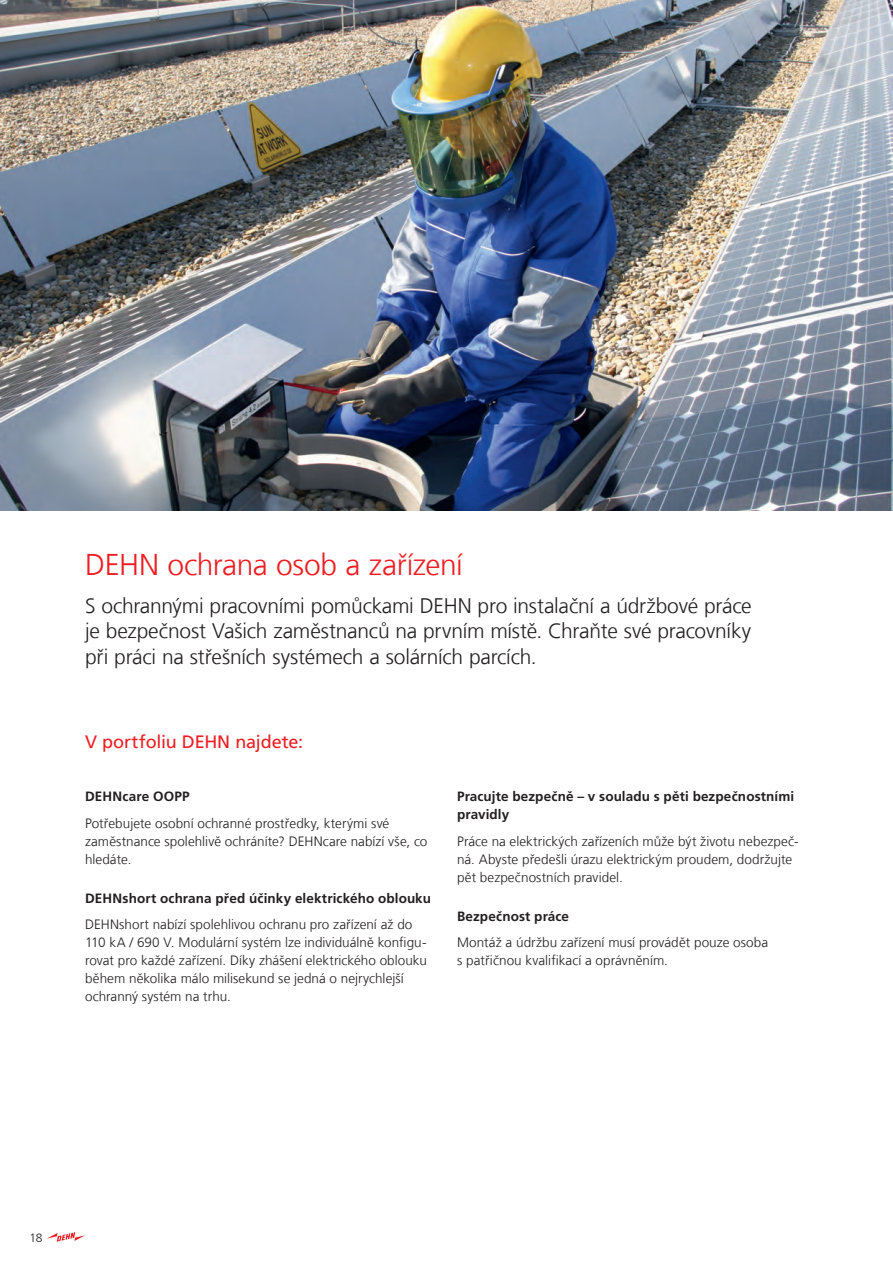
<style>
.page{position:relative;width:893px;height:1263px;background:#fff}
.page>*{position:absolute;margin:0;border:0;box-sizing:border-box;transform-origin:0 0}
.t1{font:300 30px "Frutiger LT Com";letter-spacing:-.015em;color:#ee1d23}
.t2{font:300 21px/25.2px "Frutiger LT Com";letter-spacing:-.01em;color:#231f20;text-align:justify}
.t3{font:18px "Frutiger LT Com";letter-spacing:-.01em;color:#ee1d23}
.t4{font:300 13.5px/18px "Frutiger LT Com";letter-spacing:.005em;color:#231f20}
.t5{font:700 13.5px/18px "Frutiger LT Com";letter-spacing:.01em;color:#231f20}
.t6{font:300 12px "Frutiger LT Com";color:#231f20}
</style>
<div class="page">
<img style="left:0;top:0;width:893px;height:510px">
<svg style="left:47px;top:1232px;width:38px;height:10px"></svg>
<h1 class="t1" style="left:85px;top:547px;width:379px">DEHN ochrana osob a zařízení</h1>
<h2 class="t2" style="left:85px;top:594px;width:668px">S ochrannými pracovními pomůckami DEHN pro instalační a údržbové práce je bezpečnost Vašich zaměstnanců na prvním místě. Chraňte své pracovníky při práci na střešních systémech a solárních parcích.</h2>
<h3 class="t3" style="left:85px;top:732px;width:220px">V portfoliu DEHN najdete:</h3>
<p class="t5" style="left:85px;top:787px;width:106px">DEHNcare OOPP</p>
<p class="t4" style="left:85px;top:814px;width:344px">Potřebujete osobní ochranné prostředky, kterými své zaměstnance spolehlivě ochráníte? DEHNcare nabízí vše, co hledáte.</p>
<p class="t5" style="left:85px;top:889px;width:347px">DEHNshort ochrana před účinky elektrického oblouku</p>
<p class="t4" style="left:85px;top:916px;width:344px">DEHNshort nabízí spolehlivou ochranu pro zařízení až do 110 kA / 690 V. Modulární systém lze individuálně konfigu&shy;rovat pro každé zařízení. Díky zhášení elektrického oblouku během několika málo milisekund se jedná o nejrychlejší ochranný systém na trhu.</p>
<p class="t5" style="left:457px;top:787px;width:339px">Pracujte bezpečně – v souladu s pěti bezpečnostními pravidly</p>
<p class="t4" style="left:457px;top:832px;width:343px">Práce na elektrických zařízeních může být životu nebezpeč&shy;ná. Abyste předešli úrazu elektrickým proudem, dodržujte pět bezpečnostních pravidel.</p>
<p class="t5" style="left:457px;top:907px;width:113px">Bezpečnost práce</p>
<p class="t4" style="left:457px;top:934px;width:312px">Montáž a údržbu zařízení musí provádět pouze osoba s patřičnou kvalifikací a oprávněním.</p>
<p class="t6" style="left:30px;top:1230px;width:14px">18</p>
</div>
